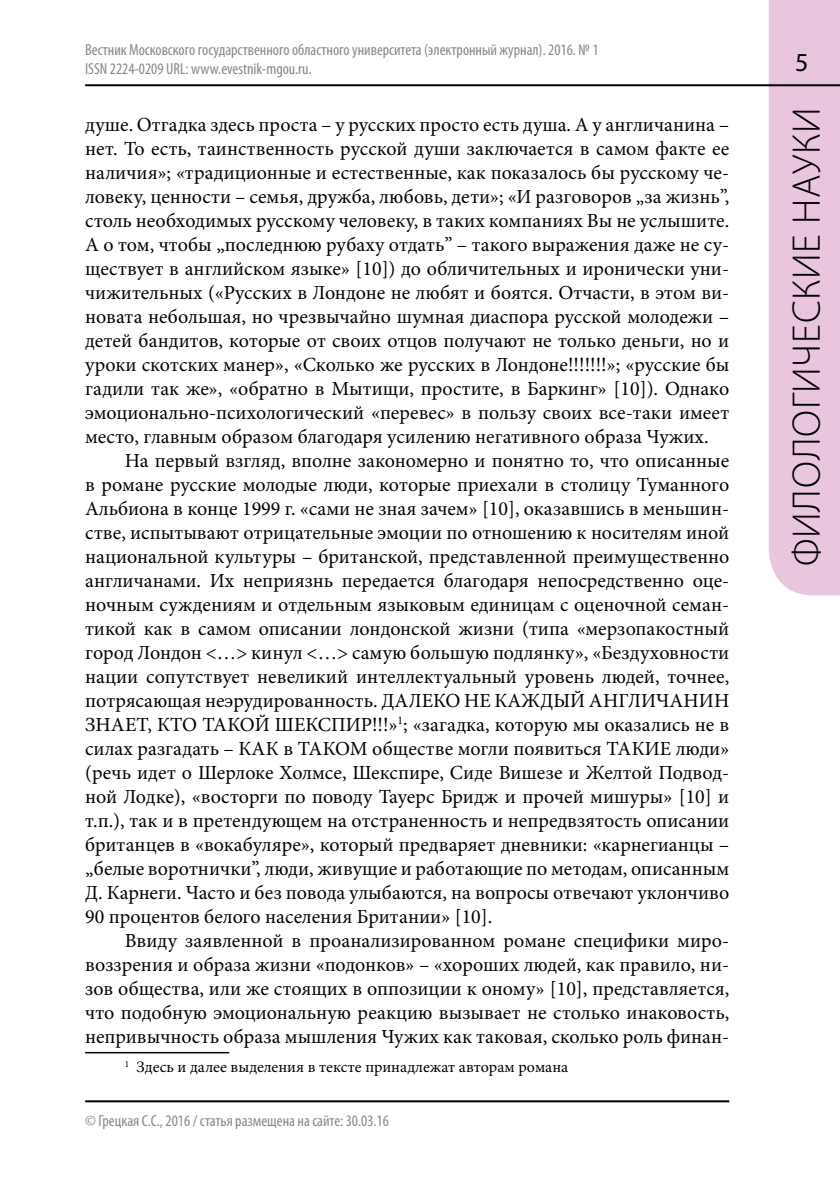
<style>
.page{position:relative;width:840px;height:1191px;background:#fff}
.page>*{position:absolute;margin:0;border:0;box-sizing:border-box;transform-origin:0 0}
.t1{font:300 40px "Myriad Pro";letter-spacing:.02em;color:#000}
.t2{font:26px "Myriad Pro";color:#000}
.t3{font:20px/24px "Minion Pro";color:#000;text-align:justify}
.t4{font:condensed 16px/19.2px "Myriad Pro";color:#87888a}
.t5{font:16px "Minion Pro";color:#000}
</style>
<div class="page">
<div style="left:768px;top:0;width:71px;height:595px;background:#e9c5de"></div>
<hr style="left:85px;top:84px;width:754px;height:2px;background:#000">
<hr style="left:85px;top:1100px;width:644px;height:2px;background:#000">
<hr style="left:85px;top:1052px;width:144px;height:1px;background:#000">
<p class="t4" style="left:85px;top:39px;width:514px">Вестник Московского государственного областного университета (электронный журнал). 2016. № 1<br>ISSN 2224-0209 URL: www.evestnik-mgou.ru.</p>
<p class="t3" style="left:85px;top:112px;width:645px">душе. Отгадка здесь проста – у русских просто есть душа. А у англичанина – нет. То есть, таинственность русской души заключается в самом факте ее наличия»; «традиционные и естественные, как показалось бы русскому че&shy;ловеку, ценности – семья, дружба, любовь, дети»; «И разговоров „за жизнь”, столь необходимых русскому человеку, в таких компаниях Вы не услышите.<br>А о том, чтобы „последнюю рубаху отдать” – такого выражения даже не су&shy;ществует в английском языке» [10]) до обличительных и иронически уни&shy;чижительных («Русских в Лондоне не любят и боятся. Отчасти, в этом ви&shy;новата небольшая, но чрезвычайно шумная диаспора русской молодежи – детей бандитов, которые от своих отцов получают не только деньги, но и уроки скотских манер», «Сколько же русских в Лондоне!!!!!!!»; «русские бы гадили так же», «обратно в Мытищи, простите, в Баркинг» [10]). Однако эмоционально-психологический «перевес» в пользу своих все-таки имеет место, главным образом благодаря усилению негативного образа Чужих.</p>
<p class="t3" style="left:85px;top:448px;width:645px;text-indent:40px">На первый взгляд, вполне закономерно и понятно то, что описанные в романе русские молодые люди, которые приехали в столицу Туманного Альбиона в конце 1999 г. «сами не зная зачем» [10], оказавшись в меньшин&shy;стве, испытывают отрицательные эмоции по отношению к носителям иной национальной культуры – британской, представленной преимущественно англичанами. Их неприязнь передается благодаря непосредственно оце&shy;ночным суждениям и отдельным языковым единицам с оценочной семан&shy;тикой как в самом описании лондонской жизни (типа «мерзопакостный город Лондон &lt;…&gt; кинул &lt;…&gt; самую большую подлянку», «Бездуховности нации сопутствует невеликий интеллектуальный уровень людей, точнее, потрясающая неэрудированность. ДАЛЕКО НЕ КАЖДЫЙ АНГЛИЧАНИН ЗНАЕТ, КТО ТАКОЙ ШЕКСПИР!!!»<sup>1</sup>; «загадка, которую мы оказались не в силах разгадать – КАК в ТАКОМ обществе могли появиться ТАКИЕ люди» (речь идет о Шерлоке Холмсе, Шекспире, Сиде Вишезе и Желтой Подвод&shy;ной Лодке), «восторги по поводу Тауерс Бридж и прочей мишуры» [10] и т.п.), так и в претендующем на отстраненность и непредвзятость описании британцев в «вокабуляре», который предваряет дневники: «карнегианцы – „белые воротнички”, люди, живущие и работающие по методам, описанным Д. Карнеги. Часто и без повода улыбаются, на вопросы отвечают уклончиво 90 процентов белого населения Британии» [10].</p>
<p class="t3" style="left:85px;top:928px;width:645px;text-indent:40px">Ввиду заявленной в проанализированном романе специфики миро&shy;воззрения и образа жизни «подонков» – «хороших людей, как правило, ни&shy;зов общества, или же стоящих в оппозиции к оному» [10], представляется, что подобную эмоциональную реакцию вызывает не столько инаковость, непривычность образа мышления Чужих как таковая, сколько роль финан-</p>
<p class="t5" style="left:125px;top:1056px;width:444px"><sup>1</sup> Здесь и далее выделения в тексте принадлежат авторам романа</p>
<p class="t4" style="left:85px;top:1111px;width:305px">© Грецкая С.С., 2016 / статья размещена на сайте: 30.03.16</p>
<h2 class="t2" style="left:794px;top:47px;width:15px">5</h2>
<h1 class="t1" style="left:782px;top:566px;width:461px;rotate:-90deg">филологические науки</h1>
</div>
